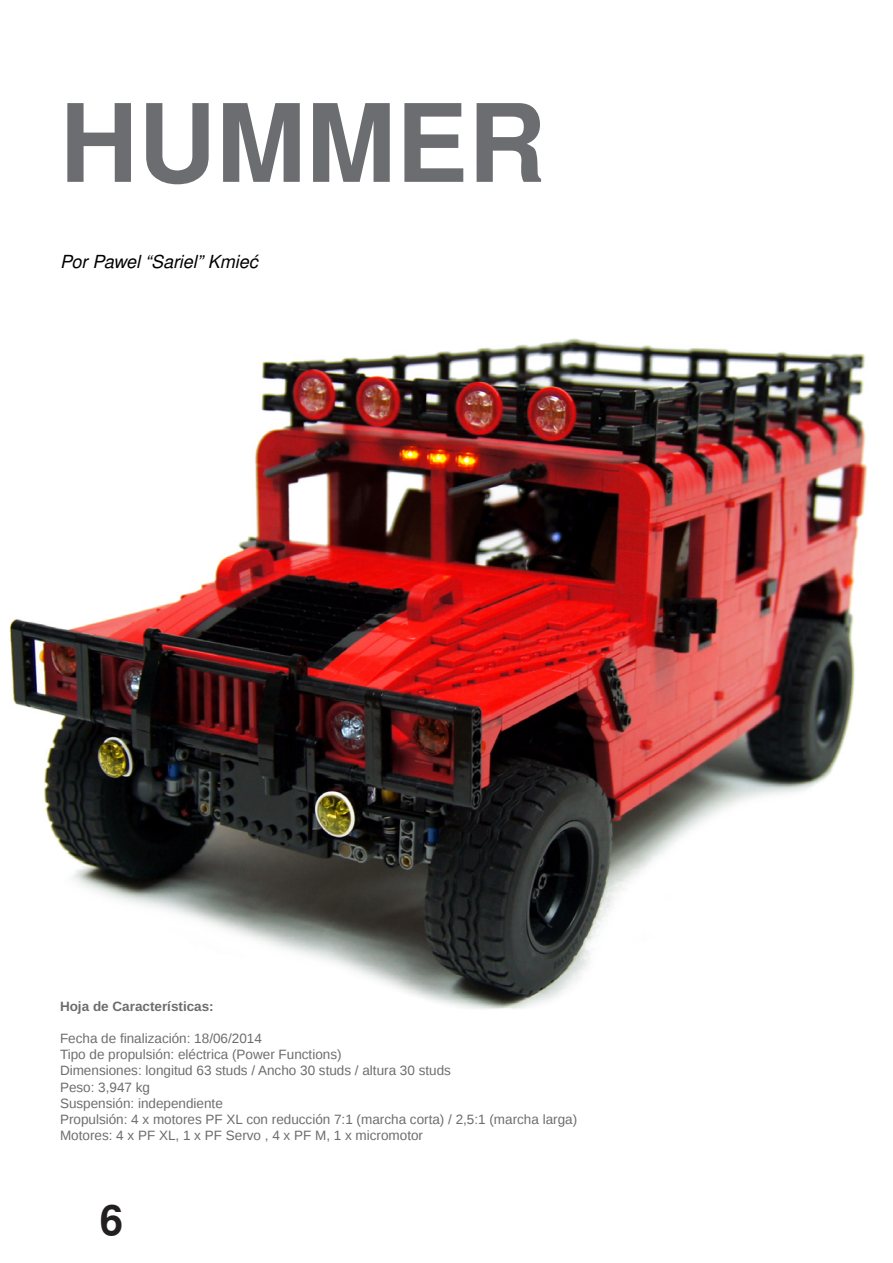
<style>
.page{position:relative;width:893px;height:1263px;background:#fff}
.page>*{position:absolute;margin:0;border:0;box-sizing:border-box;transform-origin:0 0}
.t1{font:700 108px "Free Sans";color:#6c6d70}
.t2{font:700 42px "Free Sans";color:#231f20}
.t3{font:italic 18px "Free Sans";color:#000}
.t4{font:13.5px/16.2px "Liberation Sans";color:#6c6d70}
.t5{font:700 13.5px "Liberation Sans";color:#6c6d70}
</style>
<div class="page">
<img style="left:9px;top:338px;width:859px;height:671px">
<h1 class="t1" style="left:60px;top:95px;width:487px">HUMMER</h1>
<h3 class="t3" style="left:60px;top:254px;width:199px">Por Pawel “Sariel” Kmieć</h3>
<p class="t5" style="left:60px;top:998px;width:155px">Hoja de Características:</p>
<p class="t4" style="left:60px;top:1030px;width:519px">Fecha de finalización: 18/06/2014<br>Tipo de propulsión: eléctrica (Power Functions)<br>Dimensiones: longitud 63 studs / Ancho 30 studs / altura 30 studs<br>Peso: 3,947 kg<br>Suspensión: independiente<br>Propulsión: 4 x motores PF XL con reducción 7:1 (marcha corta) / 2,5:1 (marcha larga)<br>Motores: 4 x PF XL, 1 x PF Servo , 4 x PF M, 1 x micromotor</p>
<h2 class="t2" style="left:100px;top:1201px;width:25px">6</h2>
</div>
